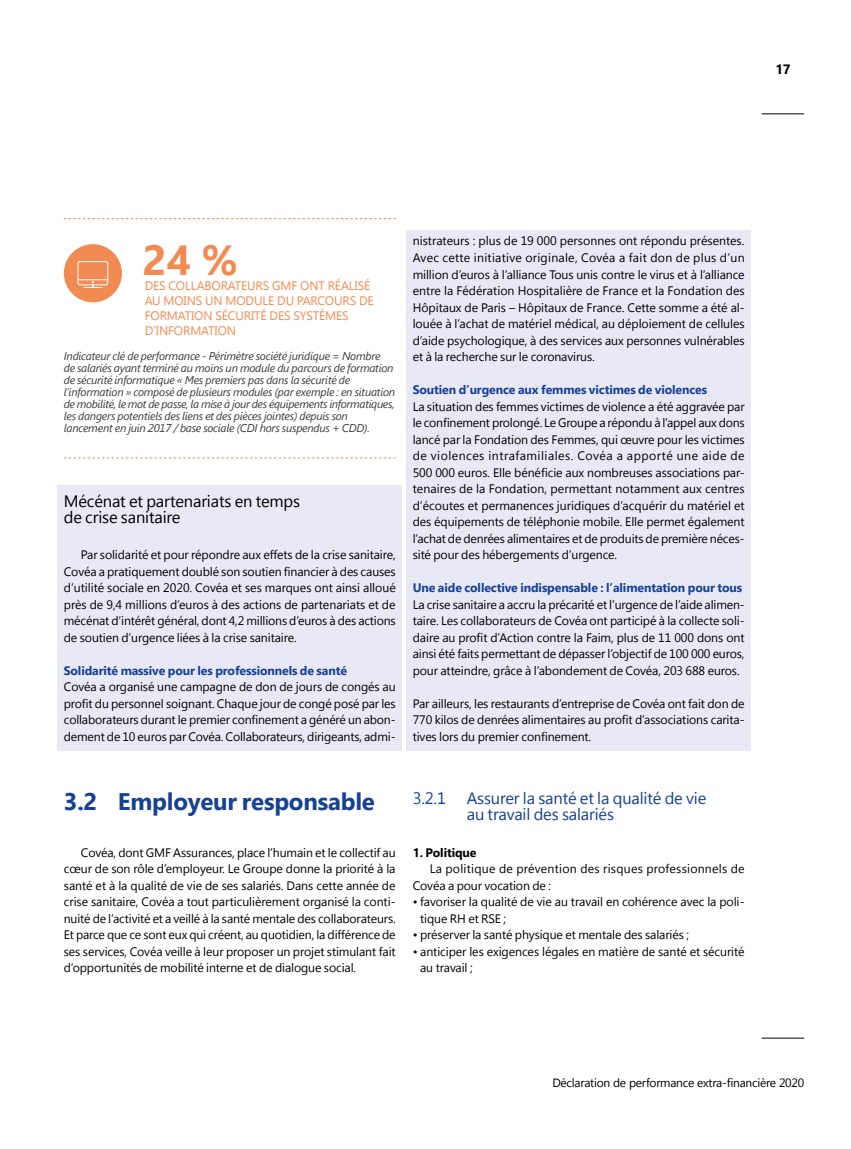
<style>
.page{position:relative;width:851px;height:1149px;background:#fff}
.page>*{position:absolute;margin:0;border:0;box-sizing:border-box;transform-origin:0 0}
.t1{font:700 42px "Segoe UI";color:#f28b52}
.t2{font:700 24px "Segoe UI";letter-spacing:-.01em;color:#164194}
.t3{font:16.5px/16.5px "Segoe UI";letter-spacing:-.01em;color:#164194}
.t4{font:16.5px/16.5px "Segoe UI";letter-spacing:-.01em;color:#000}
.t5{font:700 13.5px "Segoe UI";color:#000}
.t6{font:12.3px/16.5px "Segoe UI";letter-spacing:-.01em;color:#000;text-align:justify}
.t7{font:700 12.3px "Segoe UI";letter-spacing:-.01em;color:#164194}
.t8{font:12.3px/15px "Segoe UI";letter-spacing:-.01em;color:#f28b52}
.t9{font:12.3px/16.5px "Segoe UI";letter-spacing:.02em;color:#000}
.t10{font:700 12.3px "Segoe UI";letter-spacing:-.01em;color:#000}
.t11{font:12px "Segoe UI";letter-spacing:-.02em;color:#000}
.t12{font:italic 11.25px/12px "Segoe UI";letter-spacing:-.02em;color:#3c3c3b}
</style>
<div class="page">
<hr style="left:761px;top:1037px;width:43px;height:1px;background:#000">
<hr style="left:761px;top:113px;width:43px;height:1px;background:#000">
<div style="left:57px;top:485px;width:345px;height:265px;background:#e9e9f6"></div>
<div style="left:406px;top:230px;width:344px;height:520px;background:#e9e9f6"></div>
<svg style="left:64px;top:218px;width:331px;height:1px"></svg>
<svg style="left:64px;top:457px;width:331px;height:1px"></svg>
<div style="left:64px;top:244px;width:58px;height:58px;background:#f28b52;border-radius:50%"></div>
<svg style="left:77px;top:261px;width:32px;height:27px"></svg>
<hr style="left:78px;top:279px;width:30px;height:1px;background:#fff">
<p class="t5" style="left:775px;top:59px;width:17px">17</p>
<h1 class="t1" style="left:142px;top:228px;width:97px">24%</h1>
<p class="t8" style="left:145px;top:277px;width:230px">DES COLLABORATEURS GMF ONT RÉALISÉ<br>AU MOINS UN MODULE DU PARCOURS DE<br>FORMATION SÉCURITÉ DES SYSTÈMES<br>D’INFORMATION</p>
<p class="t12" style="left:64px;top:349px;width:333px">Indicateur clé de performance - Périmètre société juridique = Nombre<br>de salariés ayant terminé au moins un module du parcours de formation de sécurité informatique « Mes premiers pas dans la sécurité de l’information » composé de plusieurs modules (par exemple : en situation de mobilité, le mot de passe, la mise à jour des équipements informatiques, les dangers potentiels des liens et des pièces jointes) depuis son lancement en juin 2017 / base sociale (CDI hors suspendus + CDD).</p>
<h3 class="t4" style="left:64px;top:491px;width:238px">Mécénat et partenariats en temps de crise sanitaire</h3>
<p class="t6" style="left:64px;top:546px;width:333px;text-indent:17px">Par solidarité et pour répondre aux effets de la crise sanitaire, Covéa a pratiquement doublé son soutien financier à des causes d’utilité sociale en 2020. Covéa et ses marques ont ainsi alloué près de 9,4 millions d’euros à des actions de partenariats et de mécénat d’intérêt général, dont 4,2 millions d’euros à des actions de soutien d’urgence liées à la crise sanitaire.</p>
<p class="t7" style="left:64px;top:661px;width:285px">Solidarité massive pour les professionnels de santé</p>
<p class="t6" style="left:64px;top:678px;width:333px">Covéa a organisé une campagne de don de jours de congés au profit du personnel soignant. Chaque jour de congé posé par les collaborateurs durant le premier confinement a généré un abon&shy;dement de 10 euros par Covéa. Collaborateurs, dirigeants, admi-</p>
<p class="t6" style="left:412px;top:232px;width:333px">nistrateurs : plus de 19 000 personnes ont répondu présentes.<br>Avec cette initiative originale, Covéa a fait don de plus d’un million d’euros à l’alliance Tous unis contre le virus et à l’alliance entre la Fédération Hospitalière de France et la Fondation des Hôpitaux de Paris – Hôpitaux de France. Cette somme a été al&shy;louée à l’achat de matériel médical, au déploiement de cellules d’aide psychologique, à des services aux personnes vulnérables et à la recherche sur le coronavirus.</p>
<p class="t7" style="left:412px;top:380px;width:296px">Soutien d’urgence aux femmes victimes de violences</p>
<p class="t6" style="left:412px;top:397px;width:333px">La situation des femmes victimes de violence a été aggravée par le confinement prolongé. Le Groupe a répondu à l’appel aux dons lancé par la Fondation des Femmes, qui œuvre pour les victimes de violences intrafamiliales. Covéa a apporté une aide de 500 000 euros. Elle bénéficie aux nombreuses associations par&shy;tenaires de la Fondation, permettant notamment aux centres d’écoutes et permanences juridiques d’acquérir du matériel et des équipements de téléphonie mobile. Elle permet également l’achat de denrées alimentaires et de produits de première néces&shy;sité pour des hébergements d’urgence.</p>
<p class="t7" style="left:412px;top:578px;width:331px">Une aide collective indispensable : l’alimentation pour tous</p>
<p class="t6" style="left:412px;top:595px;width:333px">La crise sanitaire a accru la précarité et l’urgence de l’aide alimen&shy;taire. Les collaborateurs de Covéa ont participé à la collecte soli&shy;daire au profit d’Action contre la Faim, plus de 11 000 dons ont ainsi été faits permettant de dépasser l’objectif de 100 000 euros, pour atteindre, grâce à l’abondement de Covéa, 203 688 euros.</p>
<p class="t6" style="left:412px;top:694px;width:333px">Par ailleurs, les restaurants d’entreprise de Covéa ont fait don de 770 kilos de denrées alimentaires au profit d’associations carita&shy;tives lors du premier confinement.</p>
<h2 class="t2" style="left:64px;top:782px;width:312px">3.2 Employeur responsable</h2>
<h3 class="t3" style="left:412px;top:788px;width:35px">3.2.1</h3>
<h3 class="t3" style="left:466px;top:788px;width:241px">Assurer la santé et la qualité de vie au travail des salariés</h3>
<p class="t10" style="left:412px;top:842px;width:65px">1. Politique</p>
<p class="t9" style="left:412px;top:859px;width:333px;text-indent:17px">La politique de prévention des risques professionnels de<br>Covéa a pour vocation de :</p>
<p class="t6" style="left:420px;top:892px;width:326px;text-indent:-7px">• favoriser la qualité de vie au travail en cohérence avec la poli&shy;tique RH et RSE ;</p>
<p class="t6" style="left:412px;top:925px;width:278px">• préserver la santé physique et mentale des salariés ;</p>
<p class="t6" style="left:420px;top:942px;width:326px;text-indent:-7px">• anticiper les exigences légales en matière de santé et sécurité au travail ;</p>
<p class="t6" style="left:64px;top:843px;width:333px;text-indent:17px">Covéa, dont GMF Assurances, place l’humain et le collectif au cœur de son rôle d’employeur. Le Groupe donne la priorité à la santé et à la qualité de vie de ses salariés. Dans cette année de crise sanitaire, Covéa a tout particulièrement organisé la conti&shy;nuité de l’activité et a veillé à la santé mentale des collaborateurs.<br>Et parce que ce sont eux qui créent, au quotidien, la différence de ses services, Covéa veille à leur proposer un projet stimulant fait d’opportunités de mobilité interne et de dialogue social.</p>
<p class="t11" style="left:552px;top:1074px;width:253px">Déclaration de performance extra-financière 2020</p>
</div>
